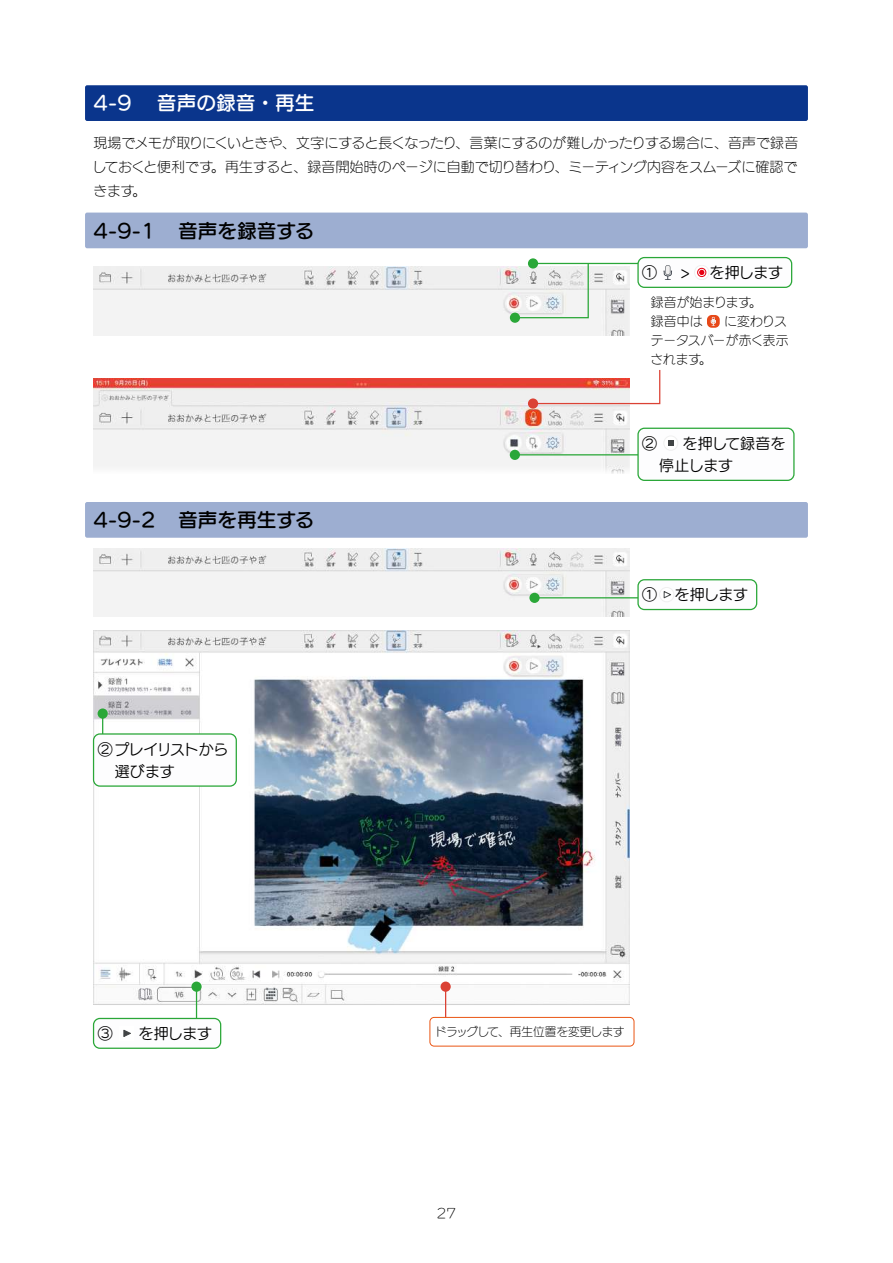
<style>
.page{position:relative;width:893px;height:1263px;background:#fff}
.page>*{position:absolute;margin:0;border:0;box-sizing:border-box;transform-origin:0 0}
.t1{font:19.2px "UD Marugo Large Pr 6 N DB";letter-spacing:.03em;color:#000}
.t2{font:19.2px "UD Marugo Large Pr 6 N DB";letter-spacing:.03em;color:#fff}
.t3{font:14.85px/22.4px "UD Marugo Large Pr 6 N M";letter-spacing:-.01em;color:#000}
.t4{font:13.8px/24.2px "UD Marugo Large Pr 6 N L";letter-spacing:.005em;color:#000;text-align:justify}
.t5{font:12.75px/19.2px "UD Marugo Large Pr 6 N L";color:#000}
.t6{font:11.7px "UD Marugo Large Pr 6 N L";letter-spacing:-.045em;color:#000}
</style>
<div class="page">
<img style="left:94px;top:631px;width:535px;height:375px">
<img style="left:94px;top:378px;width:535px;height:95px">
<img style="left:94px;top:548px;width:535px;height:68px">
<img style="left:94px;top:267px;width:535px;height:68px">
<hr style="left:533px;top:263px;width:115px;height:1px;background:#2aa738">
<div style="left:528px;top:258px;width:10px;height:11px;background:#2aa738;border-radius:50%"></div>
<svg style="left:514px;top:262px;width:75px;height:57px"></svg>
<div style="left:510px;top:313px;width:10px;height:10px;background:#2aa738;border-radius:50%"></div>
<hr style="left:515px;top:454px;width:133px;height:1px;background:#2aa738">
<div style="left:510px;top:450px;width:10px;height:10px;background:#2aa738;border-radius:50%"></div>
<hr style="left:534px;top:597px;width:141px;height:1px;background:#2aa738">
<div style="left:529px;top:593px;width:11px;height:10px;background:#2aa738;border-radius:50%"></div>
<svg style="left:532px;top:370px;width:129px;height:35px"></svg>
<div style="left:528px;top:398px;width:10px;height:11px;background:#db4235;border-radius:50%"></div>
<hr style="left:102px;top:713px;width:1px;height:47px;background:#2aa738">
<div style="left:98px;top:708px;width:10px;height:11px;background:#2aa738;border-radius:50%"></div>
<hr style="left:445px;top:987px;width:1px;height:42px;background:#db4235">
<div style="left:441px;top:981px;width:10px;height:11px;background:#db4235;border-radius:50%"></div>
<div style="left:430px;top:1017px;width:204px;height:29px;background:#fff;border-radius:4px"></div>
<div style="left:429px;top:1017px;width:205px;height:29px;border:1px solid #ea5514;border-radius:4px"></div>
<div style="left:94px;top:734px;width:142px;height:52px;background:#fdfdfe;border-radius:6px"></div>
<div style="left:93px;top:733px;width:144px;height:54px;border:1px solid #2aa738;border-radius:6px"></div>
<div style="left:638px;top:580px;width:119px;height:29px;background:#fdfdfe;border-radius:6px"></div>
<div style="left:637px;top:579px;width:120px;height:31px;border:1px solid #2aa738;border-radius:6px"></div>
<div style="left:659px;top:587px;width:15px;height:15px;border:1px solid #efefef;border-radius:50%"></div>
<svg style="left:663px;top:590px;width:9px;height:9px"></svg>
<div style="left:638px;top:428px;width:156px;height:52px;background:#fdfdfe;border-radius:6px"></div>
<div style="left:637px;top:428px;width:158px;height:53px;border:1px solid #2aa738;border-radius:6px"></div>
<div style="left:664px;top:436px;width:14px;height:15px;border:1px solid #efefef;border-radius:50%"></div>
<svg style="left:668px;top:440px;width:6px;height:6px"></svg>
<div style="left:638px;top:258px;width:154px;height:29px;background:#fdfdfe;border-radius:6px"></div>
<div style="left:637px;top:257px;width:155px;height:31px;border:1px solid #2aa738;border-radius:6px"></div>
<svg style="left:664px;top:265px;width:8px;height:15px"></svg>
<svg style="left:695px;top:265px;width:14px;height:15px"></svg>
<div style="left:694px;top:265px;width:15px;height:15px;border:1px solid #efefef;border-radius:50%"></div>
<div style="left:697px;top:268px;width:9px;height:9px;border:1px solid #e60012;border-radius:50%"></div>
<svg style="left:699px;top:270px;width:5px;height:5px"></svg>
<div style="left:707px;top:315px;width:13px;height:13px;background:#e74818;border-radius:5px"></div>
<svg style="left:710px;top:317px;width:6px;height:9px"></svg>
<div style="left:85px;top:85px;width:723px;height:36px;background:#0a358c;border-radius:2px"></div>
<div style="left:85px;top:213px;width:723px;height:35px;background:#9daed1;border-radius:2px"></div>
<div style="left:85px;top:502px;width:723px;height:36px;background:#9daed1;border-radius:2px"></div>
<hr style="left:196px;top:987px;width:1px;height:59px;background:#2aa738">
<div style="left:191px;top:981px;width:11px;height:11px;background:#2aa738;border-radius:50%"></div>
<div style="left:94px;top:1018px;width:127px;height:30px;background:#fdfdfe;border-radius:6px"></div>
<div style="left:93px;top:1018px;width:128px;height:31px;border:1px solid #2aa738;border-radius:6px"></div>
<svg style="left:124px;top:1030px;width:7px;height:7px"></svg>
<h1 class="t2" style="left:94px;top:93px;width:40px">4-9</h1>
<h1 class="t2" style="left:157px;top:93px;width:159px">音声の録音・再生</h1>
<p class="t4" style="left:93px;top:131px;width:707px">現場でメモが取りにくいときや、文字にすると長くなったり、言葉にするのが難しかったりする場合に、音声で録音しておくと便利です。再生すると、録⾳開始時のページに⾃ 動で切り替わり、ミーティング内容をスムーズに確認できます。</p>
<h1 class="t1" style="left:94px;top:220px;width:222px">4-9-1 音声を録音する</h1>
<p class="t3" style="left:642px;top:262px;width:16px">①</p>
<p class="t3" style="left:680px;top:262px;width:104px">&gt; を押します</p>
<p class="t5" style="left:651px;top:293px;width:113px">録音が始まります。録音中は</p>
<p class="t5" style="left:651px;top:312px;width:140px;text-indent:74px">に変わりステータスバーが赤く表示されます。</p>
<h1 class="t1" style="left:94px;top:509px;width:222px">4-9-2 音声を再生する</h1>
<p class="t3" style="left:115px;top:738px;width:115px;text-indent:-17px">② プレイリストから選びます</p>
<p class="t3" style="left:98px;top:1023px;width:16px">③</p>
<p class="t3" style="left:138px;top:1023px;width:75px">を押します</p>
<p class="t3" style="left:642px;top:432px;width:16px">②</p>
<p class="t3" style="left:659px;top:432px;width:128px;text-indent:23px">を押して録音を停止します</p>
<p class="t3" style="left:642px;top:584px;width:107px">① を押します</p>
<p class="t6" style="left:435px;top:1025px;width:191px">ドラッグして、再生位置を変更します</p>
<p class="t5" style="left:437px;top:1204px;width:21px">27</p>
</div>
